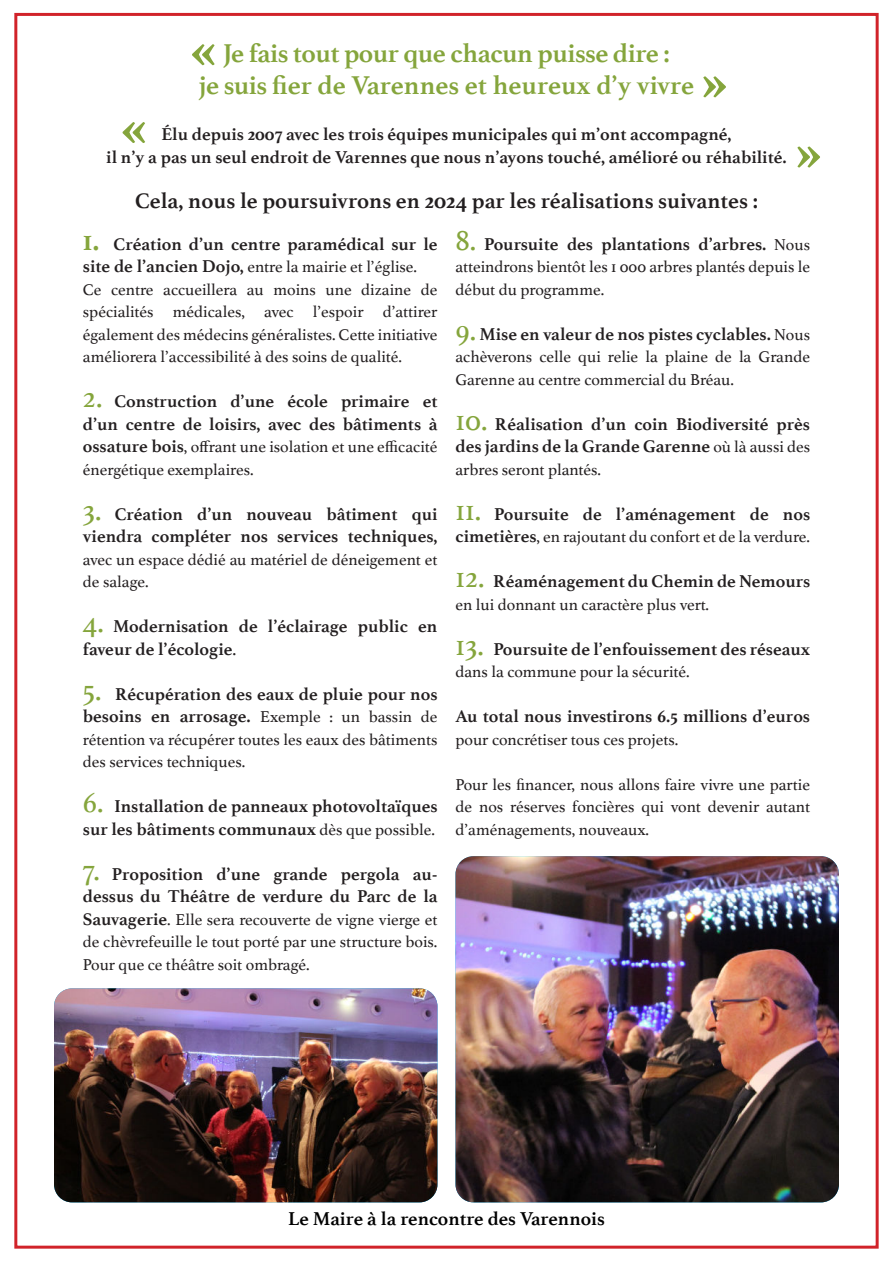
<style>
.page{position:relative;width:893px;height:1263px;background:#fff}
.page>*{position:absolute;margin:0;border:0;box-sizing:border-box;transform-origin:0 0}
.t1{font:700 63px "Athelas";color:#85a53c}
.t2{font:700 27px/32.4px "Athelas";letter-spacing:-.02em;color:#85a53c;text-align:center}
.t3{font:700 22.5px "Athelas";color:#231f20}
.t4{font:700 19.5px "Athelas";color:#000001}
.t5{font:700 18px/22.5px "Athelas";color:#231f20}
.t6{font:16.5px/22.5px "Athelas";color:#231f20}
.s1{font-size:30px;color:#85a53c}
.s2{font-weight:700;font-size:18px}
.s3{font-weight:400;font-size:30px;color:#85a53c}
.s4{font-weight:400}
.s5{font-weight:400;font-size:16.5px}
</style>
<div class="page">
<div style="left:14px;top:13px;width:865px;height:1235px;background:#fff;border:3px solid #d1232a"></div>
<img style="left:54px;top:988px;width:383px;height:214px">
<img style="left:455px;top:856px;width:384px;height:346px">
<h2 class="t2" style="left:199px;top:37px;width:497px">Je fais tout pour que chacun puisse dire :<br>je suis fier de Varennes et heureux d’y vivre</h2>
<h1 class="t1" style="left:191px;top:14px;width:28px">«</h1>
<h1 class="t1" style="left:700px;top:46px;width:28px">»</h1>
<h1 class="t1" style="left:121px;top:92px;width:28px">«</h1>
<p class="t5" style="left:106px;top:123px;width:682px;text-align:center">Élu depuis 2007 avec les trois équipes municipales qui m’ont accompagné,<br>il n’y a pas un seul endroit de Varennes que nous n’ayons touché, amélioré ou réhabilité.</p>
<h3 class="t3" style="left:135px;top:188px;width:624px">Cela, nous le poursuivrons en 2024 par les réalisations suivantes :</h3>
<h1 class="t1" style="left:795px;top:116px;width:28px">»</h1>
<p class="t5" style="left:83px;top:233px;width:356px"><span class="s1">1.</span> Création d’un centre paramédical sur le</p>
<p class="t6" style="left:83px;top:257px;width:356px"><span class="s2">site de l’ancien Dojo,</span> entre la mairie et l’église.<br>Ce centre accueillera au moins une dizaine de spécialités médicales, avec l’espoir d’attirer également des médecins généralistes. Cette initiative améliorera l’accessibilité à des soins de qualité.</p>
<p class="t5" style="left:83px;top:390px;width:356px"><span class="s3">2.</span> Construction d’une école primaire et d’un centre de loisirs, avec des bâtiments à</p>
<p class="t6" style="left:83px;top:435px;width:356px"><span class="s2">ossature bois</span>, offrant une isolation et une efficacité énergétique exemplaires.</p>
<p class="t5" style="left:83px;top:503px;width:356px"><span class="s3">3.</span> Création d’un nouveau bâtiment qui viendra compléter nos services techniques,</p>
<p class="t6" style="left:83px;top:550px;width:356px">avec un espace dédié au matériel de déneigement et de salage.</p>
<p class="t5" style="left:83px;top:615px;width:356px"><span class="s3">4.</span> Modernisation de l’éclairage public en faveur de l’écologie<span class="s4">.</span></p>
<p class="t5" style="left:83px;top:683px;width:356px"><span class="s3">5.</span> Récupération des eaux de pluie pour nos besoins en arrosage. <span class="s5">Exemple : un bassin de</span></p>
<p class="t6" style="left:83px;top:730px;width:356px">rétention va récupérer toutes les eaux des bâtiments des services techniques.</p>
<p class="t5" style="left:83px;top:795px;width:356px"><span class="s3">6.</span> Installation de panneaux photovoltaïques sur les bâtiments communaux <span class="s5">dès que possible.</span></p>
<p class="t5" style="left:83px;top:863px;width:356px"><span class="s3">7.</span> Proposition d’une grande pergola au&shy;dessus du Théâtre de verdure du Parc de la</p>
<p class="t6" style="left:83px;top:910px;width:356px;text-align:justify"><span class="s2">Sauvagerie</span>. Elle sera recouverte de vigne vierge et de chèvrefeuille le tout porté par une structure bois.<br>Pour que ce théâtre soit ombragé.</p>
<p class="t5" style="left:455px;top:233px;width:356px"><span class="s3">8.</span> Poursuite des plantations d’arbres. <span class="s5">Nous</span></p>
<p class="t6" style="left:455px;top:257px;width:356px">atteindrons bientôt les 1 000 arbres plantés depuis le début du programme.</p>
<p class="t5" style="left:455px;top:323px;width:356px"><span class="s3">9.</span> Mise en valeur de nos pistes cyclables. <span class="s5">Nous</span></p>
<p class="t6" style="left:455px;top:347px;width:356px">achèverons celle qui relie la plaine de la Grande<br>Garenne au centre commercial du Bréau.</p>
<p class="t5" style="left:455px;top:413px;width:356px"><span class="s3">10.</span> Réalisation d’un coin Biodiversité près des jardins de la Grande Garenne <span class="s5">où là aussi des</span></p>
<p class="t6" style="left:455px;top:460px;width:147px">arbres seront plantés.</p>
<p class="t5" style="left:455px;top:503px;width:356px"><span class="s3">11.</span> Poursuite de l’aménagement de nos</p>
<p class="t6" style="left:455px;top:527px;width:356px"><span class="s2">cimetières</span>, en rajoutant du confort et de la verdure.</p>
<p class="t5" style="left:455px;top:570px;width:356px"><span class="s3">12.</span> Réaménagement du Chemin de Nemours</p>
<p class="t6" style="left:455px;top:595px;width:255px">en lui donnant un caractère plus vert.</p>
<p class="t5" style="left:455px;top:638px;width:356px"><span class="s3">13.</span> Poursuite de l’enfouissement des réseaux</p>
<p class="t6" style="left:455px;top:662px;width:236px">dans la commune pour la sécurité.</p>
<p class="t5" style="left:455px;top:705px;width:356px">Au total nous investirons 6.5 millions d’euros</p>
<p class="t6" style="left:455px;top:730px;width:224px">pour concrétiser tous ces projets.</p>
<p class="t6" style="left:455px;top:772px;width:356px;text-align:justify">Pour les financer, nous allons faire vivre une partie de nos réserves foncières qui vont devenir autant d’aménagements, nouveaux.</p>
<p class="t4" style="left:288px;top:1208px;width:318px">Le Maire à la rencontre des Varennois</p>
</div>
